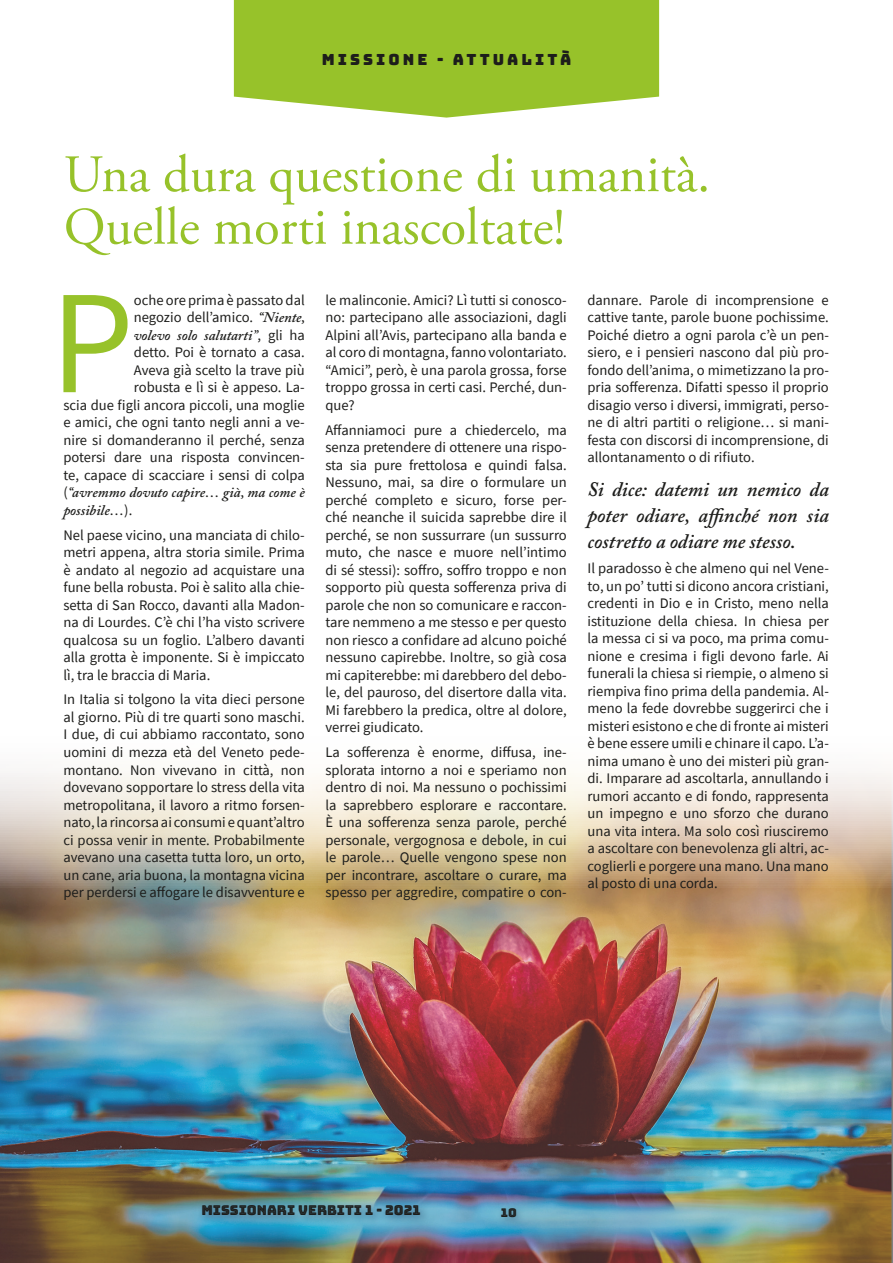
<style>
.page{position:relative;width:893px;height:1263px;background:#fff}
.page>*{position:absolute;margin:0;border:0;box-sizing:border-box;transform-origin:0 0}
.Corpo_del_testo_-_Co{font:148.05px "Source Sans Pro";color:#97c22a}
.Testo_intestazione{font:52.5px "Adobe Garamond Pro";color:#97c22a}
.Corpo_del_testo_-_Co-2{font:italic 600 20.4px/26.2px "Adobe Caslon Pro";color:#1d1d1b;text-align:justify}
.Intestazione_sezione{font:15.3px "Bungee";letter-spacing:.2em;color:#1d1d1b}
.Corpo_del_testo_-_Co-3{font:14.55px/17.5px "Source Sans Pro";color:#1d1d1b;text-align:justify}
.Corpo_del_testo_-_Co-4{font:italic 600 14.55px "Adobe Caslon Pro";color:#1d1d1b}
.t1{font:13.5px "Bungee Inline";color:#1d1d1b}
.t2{font:12px "Bungee Inline";color:#1d1d1b}
.s1{font-family:"Adobe Caslon Pro";font-weight:600;font-style:italic}
.s2{font-family:"Source Sans Pro";font-weight:400;font-style:normal}
</style>
<div class="page">
<img style="left:0;top:773px;width:893px;height:490px">
<svg style="left:234px;top:0;width:425px;height:118px;background:#a0c73d"></svg>
<div style="left:496px;top:1203px;width:30px;height:25px;background:#1e345a;opacity:.5"></div>
<div style="left:196px;top:1200px;width:234px;height:26px;background:#1e345a;opacity:.5"></div>
<p class="Intestazione_sezione" style="left:322px;top:51px;width:251px">MISSIONE - ATTUALITÀ</p>
<p class="Testo_intestazione" style="left:64px;top:143px;width:648px">Una dura questione di umanità.</p>
<p class="Testo_intestazione" style="left:64px;top:195px;width:503px">Quelle morti inascoltate!</p>
<p class="Corpo_del_testo_-_Co" style="left:50px;top:249px;width:85px">P</p>
<p class="Corpo_del_testo_-_Co-3" style="left:134px;top:291px;width:172px">oche ore prima è passato dal</p>
<p class="Corpo_del_testo_-_Co-3" style="left:134px;top:308px;width:173px">negozio dell’amico. <span class="s1">“Niente,</span></p>
<p class="Corpo_del_testo_-_Co-4" style="left:134px;top:326px;width:172px">volevo solo salutarti”<span class="s2">, gli ha</span></p>
<p class="Corpo_del_testo_-_Co-3" style="left:134px;top:343px;width:172px">detto. Poi è tornato a casa.</p>
<p class="Corpo_del_testo_-_Co-3" style="left:134px;top:361px;width:172px">Aveva già scelto la trave più</p>
<p class="Corpo_del_testo_-_Co-3" style="left:134px;top:378px;width:172px">robusta e lì si è appeso. La-</p>
<p class="Corpo_del_testo_-_Co-3" style="left:63px;top:396px;width:243px">scia due figli ancora piccoli, una moglie</p>
<p class="Corpo_del_testo_-_Co-3" style="left:63px;top:413px;width:243px">e amici, che ogni tanto negli anni a ve-</p>
<p class="Corpo_del_testo_-_Co-3" style="left:63px;top:431px;width:243px">nire si domanderanno il perché, senza</p>
<p class="Corpo_del_testo_-_Co-3" style="left:63px;top:448px;width:243px">potersi dare una risposta convincen-</p>
<p class="Corpo_del_testo_-_Co-3" style="left:63px;top:466px;width:243px">te, capace di scacciare i sensi di colpa</p>
<p class="Corpo_del_testo_-_Co-4" style="left:63px;top:484px;width:243px"><span class="s2">(</span>“avremmo dovuto capire… già, ma come è</p>
<p class="Corpo_del_testo_-_Co-4" style="left:63px;top:501px;width:70px">possibile…<span class="s2">).</span></p>
<p class="Corpo_del_testo_-_Co-3" style="left:63px;top:526px;width:243px">Nel paese vicino, una manciata di chilo&shy;metri appena, altra storia simile. Prima è andato al negozio ad acquistare una fune bella robusta. Poi è salito alla chie&shy;setta di San Rocco, davanti alla Madon&shy;na di Lourdes. C’è chi l’ha visto scrivere qualcosa su un foglio. L’albero davanti alla grotta è imponente. Si è impiccato lì, tra le braccia di Maria.</p>
<p class="Corpo_del_testo_-_Co-3" style="left:63px;top:691px;width:243px">In Italia si tolgono la vita dieci persone al giorno. Più di tre quarti sono maschi.<br>I due, di cui abbiamo raccontato, sono uomini di mezza età del Veneto pede&shy;montano. Non vivevano in città, non dovevano sopportare lo stress della vita metropolitana, il lavoro a ritmo forsen&shy;nato, la rincorsa ai consumi e quant’altro ci possa venir in mente. Probabilmente avevano una casetta tutta loro, un orto, un cane, aria buona, la montagna vicina per perdersi e affogare le disavventure e</p>
<p class="Corpo_del_testo_-_Co-3" style="left:325px;top:291px;width:243px">le malinconie. Amici? Lì tutti si conosco&shy;no: partecipano alle associazioni, dagli Alpini all’Avis, partecipano alla banda e al coro di montagna, fanno volontariato. “Amici”, però, è una parola grossa, forse troppo grossa in certi casi. Perché, dun&shy;que?</p>
<p class="Corpo_del_testo_-_Co-3" style="left:325px;top:421px;width:243px">Affanniamoci pure a chiedercelo, ma senza pretendere di ottenere una rispo&shy;sta sia pure frettolosa e quindi falsa.<br>Nessuno, mai, sa dire o formulare un perché completo e sicuro, forse per&shy;ché neanche il suicida saprebbe dire il perché, se non sussurrare (un sussurro muto, che nasce e muore nell’intimo di sé stessi): soffro, soffro troppo e non sopporto più questa sofferenza priva di parole che non so comunicare e raccon&shy;tare nemmeno a me stesso e per questo non riesco a confidare ad alcuno poiché nessuno capirebbe. Inoltre, so già cosa mi capiterebbe: mi darebbero del debo&shy;le, del pauroso, del disertore dalla vita.<br>Mi farebbero la predica, oltre al dolore, verrei giudicato.</p>
<p class="Corpo_del_testo_-_Co-3" style="left:325px;top:743px;width:243px">La sofferenza è enorme, diffusa, ine&shy;splorata intorno a noi e speriamo non dentro di noi. Ma nessuno o pochissimi la saprebbero esplorare e raccontare.<br>È una sofferenza senza parole, perché personale, vergognosa e debole, in cui le parole… Quelle vengono spese non per incontrare, ascoltare o curare, ma spesso per aggredire, compatire o con-</p>
<p class="Corpo_del_testo_-_Co-3" style="left:587px;top:291px;width:243px">dannare. Parole di incomprensione e cattive tante, parole buone pochissime.<br>Poiché dietro a ogni parola c’è un pen&shy;siero, e i pensieri nascono dal più pro&shy;fondo dell’anima, o mimetizzano la pro&shy;pria sofferenza. Difatti spesso il proprio disagio verso i diversi, immigrati, perso&shy;ne di altri partiti o religione… si mani&shy;festa con discorsi di incomprensione, di allontanamento o di rifiuto.</p>
<p class="Corpo_del_testo_-_Co-2" style="left:587px;top:476px;width:243px">Si dice: datemi un nemico da poter odiare, affinché non sia costretto a odiare me stesso.</p>
<p class="Corpo_del_testo_-_Co-3" style="left:587px;top:559px;width:243px">Il paradosso è che almeno qui nel Vene&shy;to, un po’ tutti si dicono ancora cristiani, credenti in Dio e in Cristo, meno nella istituzione della chiesa. In chiesa per la messa ci si va poco, ma prima comu&shy;nione e cresima i figli devono farle. Ai funerali la chiesa si riempie, o almeno si riempiva fino prima della pandemia. Al&shy;meno la fede dovrebbe suggerirci che i misteri esistono e che di fronte ai misteri è bene essere umili e chinare il capo. L’a&shy;nima umano è uno dei misteri più gran&shy;di. Imparare ad ascoltarla, annullando i rumori accanto e di fondo, rappresenta un impegno e uno sforzo che durano una vita intera. Ma solo così riusciremo a ascoltare con benevolenza gli altri, ac&shy;coglierli e porgere una mano. Una mano al posto di una corda.</p>
<p class="t1" style="left:201px;top:1202px;width:221px">MISSIONARI VERBITI 1 - 2021</p>
<p class="t2" style="left:501px;top:1206px;width:17px">10</p>
</div>
